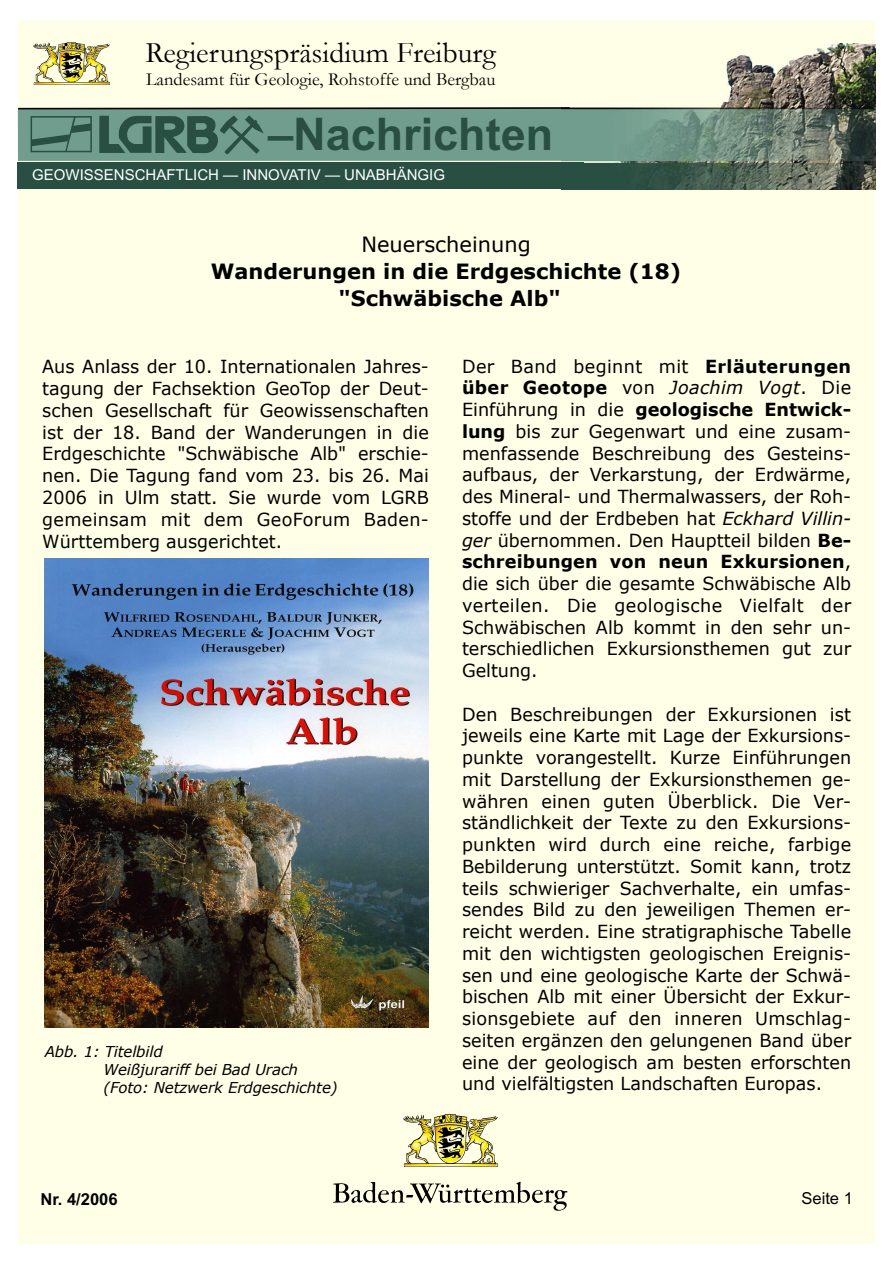
<style>
.page{position:relative;width:893px;height:1263px;background:#fff}
.page>*{position:absolute;margin:0;border:0;box-sizing:border-box;transform-origin:0 0}
.t1{font:700 45px "Arial";color:#294f42}
.t2{font:30px "Garamond";color:#000}
.t3{font:700 21px/27px "Verdana";color:#000;text-align:center}
.t4{font:21px "Verdana";color:#000}
.t5{font:18.45px "Garamond";color:#000}
.t6{font:18px/21.8px "Verdana";color:#000;text-align:justify}
.t7{font:700 16.5px "Arial";color:#000}
.t8{font:16.5px "Arial";color:#000}
.t9{font:italic 15px/18px "Verdana";letter-spacing:-.01em;color:#000}
.t10{font:15px "Arial";color:#fff}
.s1{font-weight:700}
.s2{font-style:italic}
</style>
<div class="page">
<div style="left:18px;top:20px;width:856px;height:1224px;background:#ffffe7"></div>
<div style="left:18px;top:109px;width:545px;height:52px;background:#719d8e"></div>
<img style="left:403px;top:1114px;width:96px;height:52px">
<svg style="left:333px;top:1182px;width:234px;height:29px"></svg>
<img style="left:562px;top:43px;width:313px;height:146px">
<div style="left:17px;top:162px;width:567px;height:27px;background:#294f42"></div>
<img style="left:34px;top:43px;width:76px;height:42px">
<svg style="left:17px;top:106px;width:554px;height:48px"></svg>
<img style="left:45px;top:558px;width:384px;height:469px">
<h2 class="t2" style="left:145px;top:33px;width:352px">Regierungspräsidium Freiburg</h2>
<p class="t5" style="left:146px;top:66px;width:351px">Landesamt für Geologie, Rohstoffe und Bergbau</p>
<h1 class="t1" style="left:268px;top:107px;width:287px">–Nachrichten</h1>
<p class="t10" style="left:32px;top:166px;width:414px">GEOWISSENSCHAFTLICH — INNOVATIV — UNABHÄNGIG</p>
<p class="t4" style="left:361px;top:231px;width:171px">Neuerscheinung</p>
<p class="t3" style="left:211px;top:257px;width:472px">Wanderungen in die Erdgeschichte (18) "Schwäbische Alb"</p>
<p class="t6" style="left:42px;top:355px;width:388px">Aus Anlass der 10. Internationalen Jahres&shy;tagung der Fachsektion GeoTop der Deut&shy;schen Gesellschaft für Geowissenschaften ist der 18. Band der Wanderungen in die Erdgeschichte "Schwäbische Alb" erschie&shy;nen. Die Tagung fand vom 23. bis 26. Mai 2006 in Ulm statt. Sie wurde vom LGRB gemeinsam mit dem GeoForum Baden-Württemberg ausgerichtet.</p>
<p class="t6" style="left:462px;top:354px;width:391px">Der Band beginnt mit <span class="s1">Erläuterungen über Geotope</span> von <span class="s2">Joachim Vogt</span>. Die Einführung in die <span class="s1">geologische Entwick&shy;lung</span> bis zur Gegenwart und eine zusam&shy;menfassende Beschreibung des Gesteins&shy;aufbaus, der Verkarstung, der Erdwärme, des Mineral- und Thermalwassers, der Roh&shy;stoffe und der Erdbeben hat <span class="s2">Eckhard Villin&shy;ger</span> übernommen. Den Hauptteil bilden <span class="s1">Be&shy;schreibungen von neun Exkursionen</span>, die sich über die gesamte Schwäbische Alb verteilen. Die geologische Vielfalt der Schwäbischen Alb kommt in den sehr un&shy;terschiedlichen Exkursionsthemen gut zur Geltung.</p>
<p class="t6" style="left:462px;top:702px;width:391px">Den Beschreibungen der Exkursionen ist jeweils eine Karte mit Lage der Exkursions&shy;punkte vorangestellt. Kurze Einführungen mit Darstellung der Exkursionsthemen ge&shy;währen einen guten Überblick. Die Ver&shy;ständlichkeit der Texte zu den Exkursions&shy;punkten wird durch eine reiche, farbige Bebilderung unterstützt. Somit kann, trotz teils schwieriger Sachverhalte, ein umfas&shy;sendes Bild zu den jeweiligen Themen er&shy;reicht werden. Eine stratigraphische Tabelle mit den wichtigsten geologischen Ereignis&shy;sen und eine geologische Karte der Schwä&shy;bischen Alb mit einer Übersicht der Exkur&shy;sionsgebiete auf den inneren Umschlag&shy;seiten ergänzen den gelungenen Band über eine der geologisch am besten erforschten und vielfältigsten Landschaften Europas.</p>
<p class="t9" style="left:103px;top:1042px;width:236px;text-indent:-59px">Abb. 1: Titelbild<br>Weißjurariff bei Bad Urach (Foto: Netzwerk Erdgeschichte)</p>
<p class="t7" style="left:41px;top:1189px;width:79px">Nr. 4/2006</p>
<p class="t8" style="left:801px;top:1189px;width:53px">Seite 1</p>
</div>
